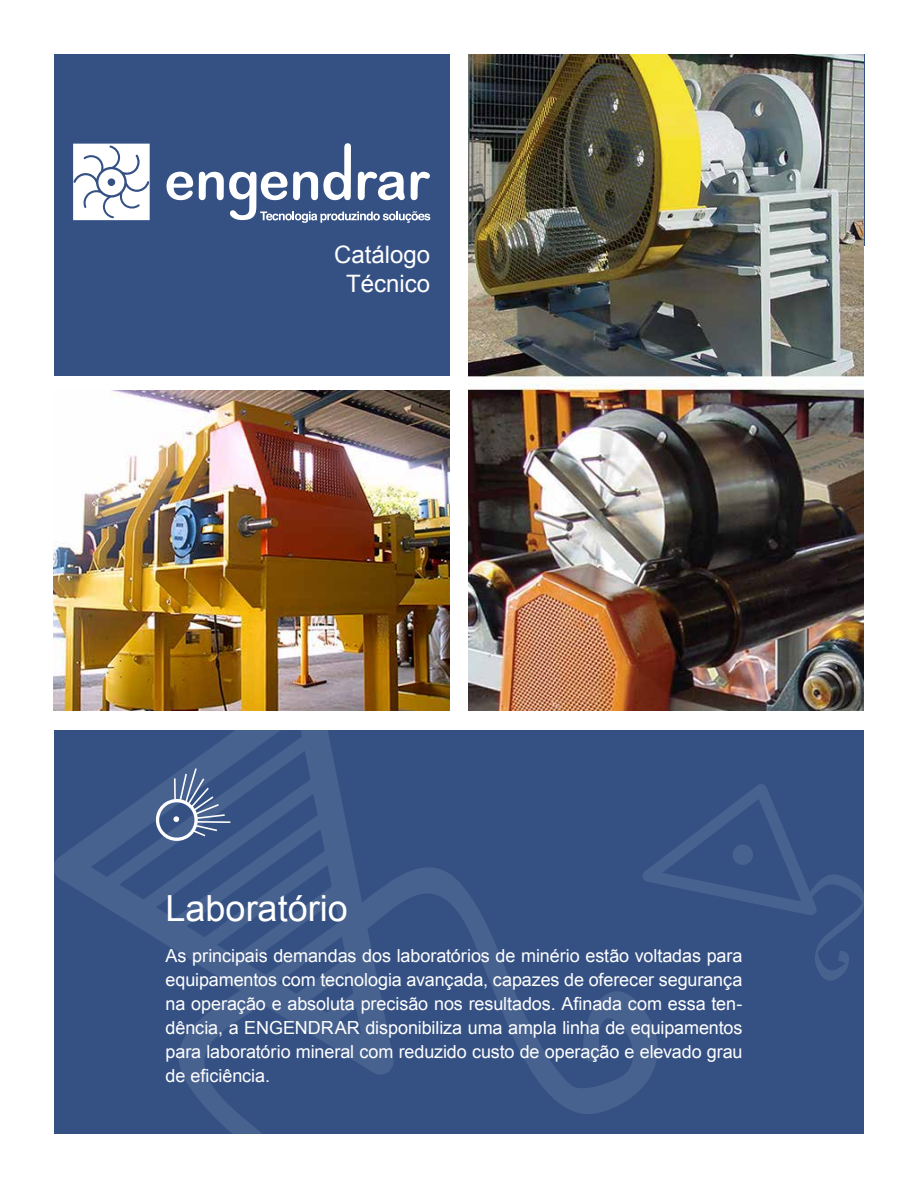
<style>
.page{position:relative;width:918px;height:1188px;background:#fff}
.page>*{position:absolute;margin:0;border:0;box-sizing:border-box;transform-origin:0 0}
.t1{font:36px "Arial";color:#fff}
.t2{font:24px/28.8px "Arial";color:#fff;text-align:center}
.t3{font:18px/24px "Arial";letter-spacing:-.005em;color:#fff;text-align:justify}
</style>
<div class="page">
<div style="left:54px;top:54px;width:395px;height:321px;background:#355184"></div>
<div style="left:54px;top:730px;width:810px;height:404px;background:#355184"></div>
<svg style="left:53px;top:681px;width:605px;height:453px"></svg>
<svg style="left:642px;top:784px;width:222px;height:197px"></svg>
<svg style="left:153px;top:768px;width:77px;height:76px"></svg>
<svg style="left:166px;top:172px;width:27px;height:28px"></svg>
<svg style="left:73px;top:144px;width:77px;height:76px;background:#e4e8ee"></svg>
<svg style="left:199px;top:143px;width:231px;height:80px"></svg>
<img style="left:54px;top:391px;width:395px;height:320px">
<img style="left:469px;top:54px;width:395px;height:657px">
<h2 class="t2" style="left:334px;top:241px;width:98px">Catálogo<br>Técnico</h2>
<h1 class="t1" style="left:166px;top:885px;width:184px">Laboratório</h1>
<p class="t3" style="left:166px;top:944px;width:578px">As principais demandas dos laboratórios de minério estão voltadas para equipamentos com tecnologia avançada, capazes de oferecer segurança na operação e absoluta precisão nos resultados. Afinada com essa ten&shy;dência, a ENGENDRAR disponibiliza uma ampla linha de equipamentos para laboratório mineral com reduzido custo de operação e elevado grau de eficiência.</p>
</div>
